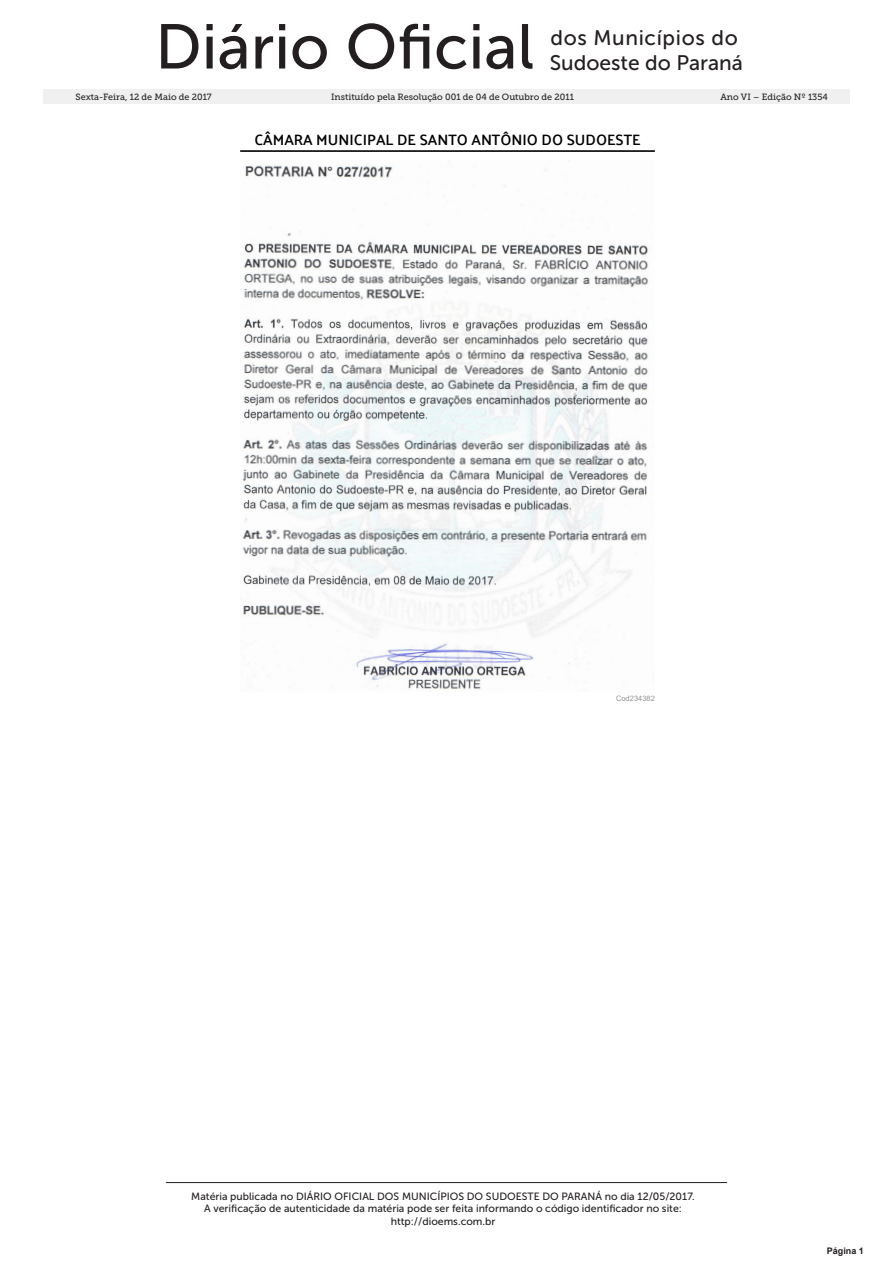
<style>
.page{position:relative;width:893px;height:1263px;background:#fff}
.page>*{position:absolute;margin:0;border:0;box-sizing:border-box;transform-origin:0 0}
.t1{font:63px "Museo Sans 500";color:#231f20}
.t2{font:21px/25.2px "Museo Sans 500";color:#231f20}
.sumario{font:600 15px "Palanquin";color:#000}
.t3{font:10.5px/12.6px "Museo Sans 500";color:#231f20;text-align:center}
.t4{font:9px "Museo Slab 500";color:#231f20}
.t5{font:700 9px "Arial";color:#231f20}
.cód_diário{font:7.5px "Arial";color:#939598}
</style>
<div class="page">
<hr style="left:166px;top:1182px;width:561px;height:1px;background:#231f20">
<div style="left:43px;top:89px;width:807px;height:15px;background:#f0f0f0"></div>
<hr style="left:240px;top:151px;width:415px;height:1px;background:#000">
<img style="left:240px;top:160px;width:408px;height:530px">
<h1 class="t1" style="left:155px;top:12px;width:381px">Diário Oficial</h1>
<h2 class="t2" style="left:550px;top:25px;width:195px">dos Municípios do<br>Sudoeste do Paraná</h2>
<p class="t4" style="left:76px;top:92px;width:138px">Sexta-Feira, 12 de Maio de 2017</p>
<p class="t4" style="left:331px;top:92px;width:244px">Instituído pela Resolução 001 de 04 de Outubro de 2011</p>
<p class="t4" style="left:720px;top:92px;width:109px">Ano VI – Edição Nº 1354</p>
<p class="sumario" style="left:254px;top:131px;width:388px">CÂMARA MUNICIPAL DE SANTO ANTÔNIO DO SUDOESTE</p>
<p class="cód_diário" style="left:616px;top:693px;width:40px">Cod234382</p>
<p class="t3" style="left:191px;top:1190px;width:505px">Matéria publicada no DIÁRIO OFICIAL DOS MUNICÍPIOS DO SUDOESTE DO PARANÁ no dia 12/05/2017.<br>A verificação de autenticidade da matéria pode ser feita informando o código identificador no site: http://dioems.com.br</p>
<p class="t5" style="left:827px;top:1244px;width:39px">Página 1</p>
</div>
